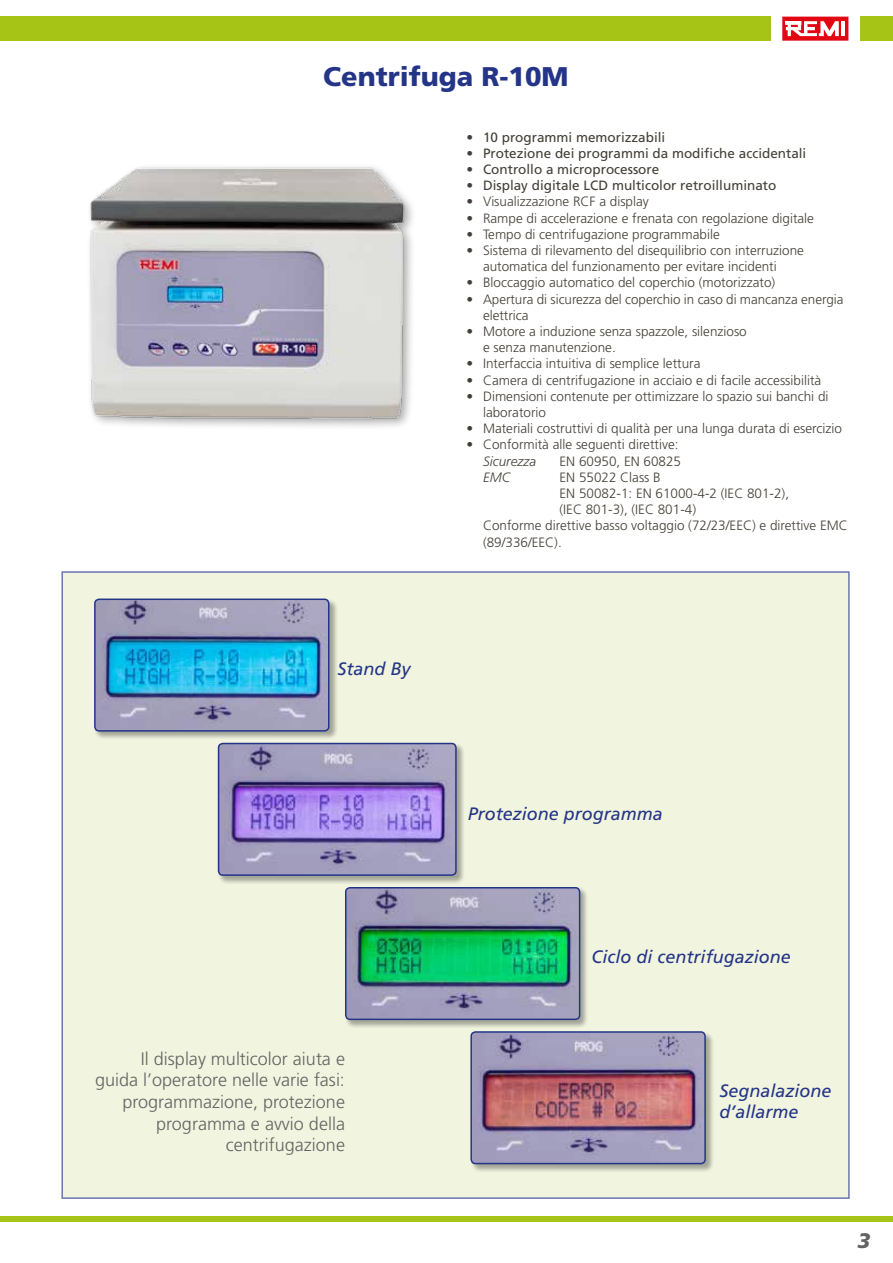
<style>
.page{position:relative;width:893px;height:1263px;background:#fff}
.page>*{position:absolute;margin:0;border:0;box-sizing:border-box;transform-origin:0 0}
.t1{font:900 27px "Frutiger LT Std";color:#243588}
.t2{font:italic 900 21px "Frutiger LT Std";color:#646363}
.t3{font:300 18px/21.6px "Frutiger LT Std";color:#646363;text-align:right}
.t4{font:italic 18px/21.6px "Frutiger LT Std";color:#243588}
.t5{font:300 13.5px/16.2px "Frutiger LT Std";color:#443f37}
.t6{font:13.5px "Frutiger LT Std";color:#443f37}
.t7{font:italic 300 13.5px "Frutiger LT Std";color:#443f37}
</style>
<div class="page">
<div style="left:61px;top:571px;width:789px;height:628px;background:#f1f4df"></div>
<svg style="left:782px;top:16px;width:67px;height:25px"></svg>
<div style="left:783px;top:17px;width:65px;height:23px;background:#e30613"></div>
<hr style="left:841px;top:21px;width:4px;height:15px;background:#fff">
<svg style="left:786px;top:21px;width:53px;height:15px"></svg>
<div style="left:0;top:17px;width:771px;height:24px;background:#a5c416"></div>
<div style="left:860px;top:17px;width:33px;height:24px;background:#a5c416"></div>
<div style="left:0;top:1216px;width:893px;height:6px;background:#a5c416"></div>
<div style="left:86px;top:163px;width:330px;height:268px;background:#000;opacity:.35"></div>
<img style="left:86px;top:163px;width:322px;height:268px">
<div style="left:94px;top:598px;width:244px;height:143px;background:#000;opacity:.33"></div>
<img style="left:97px;top:599px;width:232px;height:132px">
<div style="left:94px;top:598px;width:235px;height:134px;border:2px solid #243588;border-radius:4px"></div>
<div style="left:470px;top:1031px;width:245px;height:142px;background:#000;opacity:.33"></div>
<img style="left:473px;top:1034px;width:230px;height:127px">
<div style="left:470px;top:1031px;width:236px;height:133px;border:2px solid #243588;border-radius:4px"></div>
<div style="left:345px;top:886px;width:244px;height:143px;background:#000;opacity:.33"></div>
<img style="left:348px;top:888px;width:232px;height:131px">
<div style="left:345px;top:887px;width:235px;height:133px;border:2px solid #243588;border-radius:4px"></div>
<div style="left:217px;top:742px;width:248px;height:143px;background:#000;opacity:.33"></div>
<img style="left:219px;top:743px;width:237px;height:130px">
<div style="left:218px;top:743px;width:239px;height:133px;border:2px solid #243588;border-radius:4px"></div>
<h1 class="t1" style="left:323px;top:60px;width:247px">Centrifuga R-10M</h1>
<p class="t6" style="left:466px;top:129px;width:200px">• 10 programmi memorizzabili</p>
<p class="t6" style="left:466px;top:145px;width:341px">• Protezione dei programmi da modifiche accidentali</p>
<p class="t6" style="left:466px;top:161px;width:194px">• Controllo a microprocessore</p>
<p class="t6" style="left:466px;top:178px;width:311px">• Display digitale LCD multicolor retroilluminato</p>
<p class="t5" style="left:466px;top:194px;width:184px">• Visualizzazione RCF a display</p>
<p class="t5" style="left:466px;top:210px;width:349px">• Rampe di accelerazione e frenata con regolazione digitale</p>
<p class="t5" style="left:466px;top:226px;width:255px">• Tempo di centrifugazione programmabile</p>
<p class="t5" style="left:483px;top:242px;width:323px;text-indent:-16px">• Sistema di rilevamento del disequilibrio con interruzione automatica del funzionamento per evitare incidenti</p>
<p class="t5" style="left:466px;top:275px;width:310px">• Bloccaggio automatico del coperchio (motorizzato)</p>
<p class="t5" style="left:483px;top:291px;width:362px;text-indent:-16px">• Apertura di sicurezza del coperchio in caso di mancanza energia elettrica</p>
<p class="t5" style="left:483px;top:323px;width:265px;text-indent:-16px">• Motore a induzione senza spazzole, silenzioso e senza manutenzione.</p>
<p class="t5" style="left:466px;top:356px;width:235px">• Interfaccia intuitiva di semplice lettura</p>
<p class="t5" style="left:466px;top:372px;width:356px">• Camera di centrifugazione in acciaio e di facile accessibilità</p>
<p class="t5" style="left:483px;top:388px;width:347px;text-indent:-16px">• Dimensioni contenute per ottimizzare lo spazio sui banchi di laboratorio</p>
<p class="t5" style="left:466px;top:421px;width:377px">• Materiali costruttivi di qualità per una lunga durata di esercizio</p>
<p class="t5" style="left:466px;top:437px;width:214px">• Conformità alle seguenti direttive:</p>
<p class="t7" style="left:483px;top:453px;width:55px">Sicurezza</p>
<p class="t5" style="left:559px;top:453px;width:123px">EN 60950, EN 60825</p>
<p class="t7" style="left:483px;top:469px;width:29px">EMC</p>
<p class="t5" style="left:559px;top:469px;width:103px">EN 55022 Class B</p>
<p class="t5" style="left:559px;top:485px;width:231px">EN 50082-1: EN 61000-4-2 (IEC 801-2),</p>
<p class="t5" style="left:559px;top:502px;width:138px">(IEC 801-3), (IEC 801-4)</p>
<p class="t5" style="left:483px;top:518px;width:366px">Conforme direttive basso voltaggio (72/23/EEC) e direttive EMC</p>
<p class="t5" style="left:483px;top:534px;width:80px">(89/336/EEC).</p>
<h3 class="t4" style="left:338px;top:658px;width:75px">Stand By</h3>
<h3 class="t3" style="left:95px;top:1048px;width:251px">Il display multicolor aiuta e guida l’operatore nelle varie fasi: programmazione, protezione programma e avvio della centrifugazione</h3>
<h3 class="t4" style="left:468px;top:803px;width:197px">Protezione programma</h3>
<h3 class="t4" style="left:592px;top:946px;width:201px">Ciclo di centrifugazione</h3>
<h3 class="t4" style="left:719px;top:1080px;width:114px">Segnalazione d’allarme</h3>
<h2 class="t2" style="left:857px;top:1227px;width:14px">3</h2>
</div>
